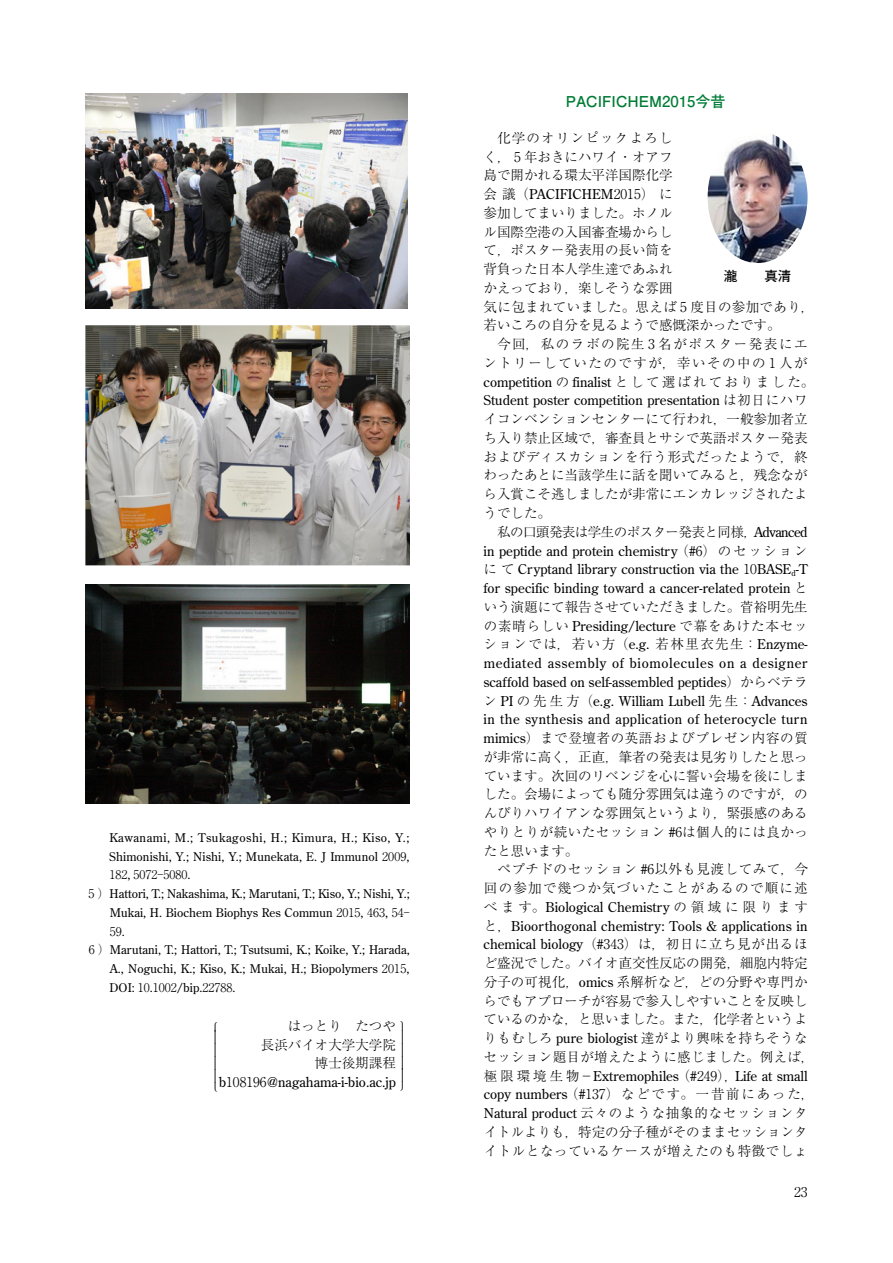
<style>
.page{position:relative;width:893px;height:1263px;background:#fff}
.page>*{position:absolute;margin:0;border:0;box-sizing:border-box;transform-origin:0 0}
.t1{font:700 15px "Futo Go B101 Pro";color:#007c36}
.t2{font:300 13.5px/18.8px "Ryumin Pro";color:#000;text-align:justify}
.t3{font:13.5px/18.8px "Century Old Style Std";color:#000}
.t4{font:300 13.5px/18.8px "Ryumin Pro";letter-spacing:.045em;color:#000}
.t5{font:300 13.5px/18.8px "Ryumin Pro";letter-spacing:.095em;color:#000;text-align:right}
.t6{font:300 13.5px/18.8px "Ryumin Pro";letter-spacing:.11em;color:#000;text-align:right}
.t7{font:300 13.5px "Ryumin Pro";letter-spacing:-.04em;color:#000}
.t8{font:300 13.5px "Ryumin Pro";letter-spacing:.105em;color:#000}
.t9{font:13.5px/12.9px "Edisys OTF Gaiji";color:#000}
.t10{font:700 13.5px "Futo Go B101 Pro";color:#000}
.t11{font:12px/18.8px "Century Old Style Std";letter-spacing:.01em;color:#000}
.t12{font:300 12px "Ryumin Pro";color:#000}
.s1{font-family:"Ryumin Pro";font-weight:300}
.s2{font-family:"Century Old Style Std";font-weight:400}
.s3{font-family:"MS Mincho";font-weight:400}
.s4{font-family:"MS Mincho"}
.s5{font-family:"Edisys OTF Gaiji";font-weight:400}
</style>
<div class="page">
<img style="left:85px;top:325px;width:324px;height:241px">
<img style="left:85px;top:585px;width:324px;height:219px">
<img style="left:85px;top:94px;width:323px;height:215px">
<img style="left:708px;top:134px;width:99px;height:129px">
<p class="t11" style="left:109px;top:828px;width:302px">Kawanami, M.; Tsukagoshi, H.; Kimura, H.; Kiso, Y.;<br>Shimonishi, Y.; Nishi, Y.; Munekata, E. J Immunol <span class="s1">2009</span>,</p>
<p class="t12" style="left:110px;top:865px;width:82px">182<span class="s2">,</span> 5072<span class="s3">-</span>5080<span class="s2">.</span></p>
<p class="t11" style="left:89px;top:884px;width:323px;text-align:right"><span class="s1">5 ）</span>Hattori, T.; Nakashima, K.; Marutani, T.; Kiso, Y.; Nishi, Y.;<br>Mukai, H. Biochem Biophys Res Commun <span class="s1">2015</span>, <span class="s1">463</span>, <span class="s1">54</span><span class="s4">-</span></p>
<p class="t12" style="left:110px;top:922px;width:16px">59<span class="s2">.</span></p>
<p class="t11" style="left:109px;top:940px;width:302px;text-align:justify;text-indent:-21px"><span class="s1">6 ）</span>Marutani, T.; Hattori, T.; Tsutsumi, K.; Koike, Y.; Harada, A., Noguchi, K.; Kiso, K.; Mukai, H.; Biopolymers <span class="s1">2015</span>, DOI: <span class="s1">10</span>.<span class="s1">1002</span>/bip.<span class="s1">22788</span>.</p>
<p class="t9" style="left:208px;top:1018px;width:10px">兼献献献献験</p>
<p class="t9" style="left:396px;top:1018px;width:9px;text-align:justify">券献献</p>
<p class="t2" style="left:261px;top:1015px;width:137px;text-align:right">はっとり たつや<br>長浜バイオ大学大学院</p>
<p class="t3" style="left:219px;top:1072px;width:179px">b<span class="s1">108196</span>@nagahama-i-bio.ac.jp</p>
<p class="t2" style="left:315px;top:1053px;width:90px">博士後期課程<span class="s5">献</span></p>
<p class="t9" style="left:396px;top:1069px;width:9px">献鹸</p>
<p class="t1" style="left:566px;top:89px;width:161px">PACIFICHEM2015今昔</p>
<p class="t2" style="left:484px;top:127px;width:190px;text-indent:13px">化学のオリンピックよろしく， 5 年おきにハワイ・オアフ島で開かれる環太平洋国際化学</p>
<p class="t3" style="left:484px;top:185px;width:190px"><span class="s1">会議（</span>PACIFICHEM<span class="s1">2015）に</span></p>
<p class="t2" style="left:484px;top:202px;width:332px;text-align:left">参加してまいりました。ホノル<br>ル国際空港の入国審査場からし<br>て，ポスター発表用の長い筒を<br>背負った日本人学生達であふれ<br>かえっており，楽しそうな雰囲<br>気に包まれていました。思えば 5 度目の参加であり，若いころの自分を見るようで感慨深かったです。</p>
<p class="t6" style="left:484px;top:334px;width:325px">今回，私のラボの院生 3 名がポスター発表にエントリーしていたのですが，幸いその中の 1 人が</p>
<p class="t3" style="left:484px;top:372px;width:332px">competition <span class="s1">の</span> finalist <span class="s1">として選ばれておりました。<br></span>Student poster competition presentation <span class="s1">は初日にハワ</span></p>
<p class="t2" style="left:484px;top:409px;width:326px">イコンベンションセンターにて行われ，一般参加者立ち入り禁止区域で，審査員とサシで英語ポスター発表およびディスカションを行う形式だったようで，終わったあとに当該学生に話を聞いてみると，残念ながら入賞こそ逃しましたが非常にエンカレッジされたようでした。</p>
<p class="t7" style="left:497px;top:521px;width:312px">私の口頭発表は学生のポスター発表と同様，<span class="s2">Advanced</span></p>
<p class="t3" style="left:484px;top:541px;width:326px;text-align:justify">in peptide and protein chemistry<span class="s1">（</span>#<span class="s1">6）のセッションにて</span> Cryptand library construction via the <span class="s1">10</span>BASE<sub>d</sub>-T for specific binding toward a cancer-related protein <span class="s1">と</span></p>
<p class="t2" style="left:484px;top:596px;width:325px">いう演題にて報告させていただきました。菅裕明先生</p>
<p class="t3" style="left:484px;top:616px;width:325px"><span class="s1">の素晴らしい</span> Presiding/lecture <span class="s1">で幕をあけた本セッ</span></p>
<p class="t8" style="left:484px;top:634px;width:326px">ションでは，若い方（<span class="s2">e.g.</span> 若林里衣先生：<span class="s2">Enzyme-</span></p>
<p class="t3" style="left:483px;top:653px;width:326px;text-align:justify">mediated assembly of biomolecules on a designer scaffold based on self-assembled peptides<span class="s1">）からベテラン</span> PI <span class="s1">の先生方（</span>e.g. William Lubell <span class="s1">先生：</span>Advances in the synthesis and application of heterocycle turn</p>
<p class="t2" style="left:484px;top:727px;width:326px"><span class="s2">mimics</span>）まで登壇者の英語およびプレゼン内容の質が非常に高く，正直，筆者の発表は見劣りしたと思っています。次回のリベンジを心に誓い会場を後にしました。会場によっても随分雰囲気は違うのですが，のんびりハワイアンな雰囲気というより，緊張感のあるやりとりが続いたセッション <span class="s2">#</span>6は個人的には良かったと思います。</p>
<p class="t5" style="left:484px;top:859px;width:325px">ペプチドのセッション <span class="s2">#</span>6以外も見渡してみて，今回の参加で幾つか気づいたことがあるので順に述</p>
<p class="t3" style="left:484px;top:897px;width:325px"><span class="s1">べます。</span>Biological Chemistry <span class="s1">の領域に限りますと，</span>Bioorthogonal chemistry: Tools &amp; applications in</p>
<p class="t2" style="left:484px;top:934px;width:332px;text-align:left"><span class="s2">chemical biology</span>（<span class="s2">#</span>343）は，初日に立ち見が出るほど盛況でした。バイオ直交性反応の開発，細胞内特定分子の可視化，<span class="s2">omics</span> 系解析など，どの分野や専門からでもアプローチが容易で参入しやすいことを反映しているのかな，と思いました。また，化学者というよりもむしろ <span class="s2">pure biologist</span> 達がより興味を持ちそうなセッション題目が増えたように感じました。例えば，</p>
<p class="t3" style="left:484px;top:1066px;width:326px"><span class="s1">極限環境生物－</span>Extremophiles<span class="s1">（</span>#<span class="s1">249），</span>Life at small</p>
<p class="t4" style="left:484px;top:1084px;width:332px"><span class="s2">copy numbers</span>（<span class="s2">#</span>137）などです。一昔前にあった，<br><span class="s2">Natural product</span> 云々のような抽象的なセッションタイトルよりも，特定の分子種がそのままセッションタイトルとなっているケースが増えたのも特徴でしょ</p>
<p class="t10" style="left:724px;top:265px;width:69px">瀧　　真清</p>
<p class="t2" style="left:794px;top:1182px;width:15px">23</p>
</div>
